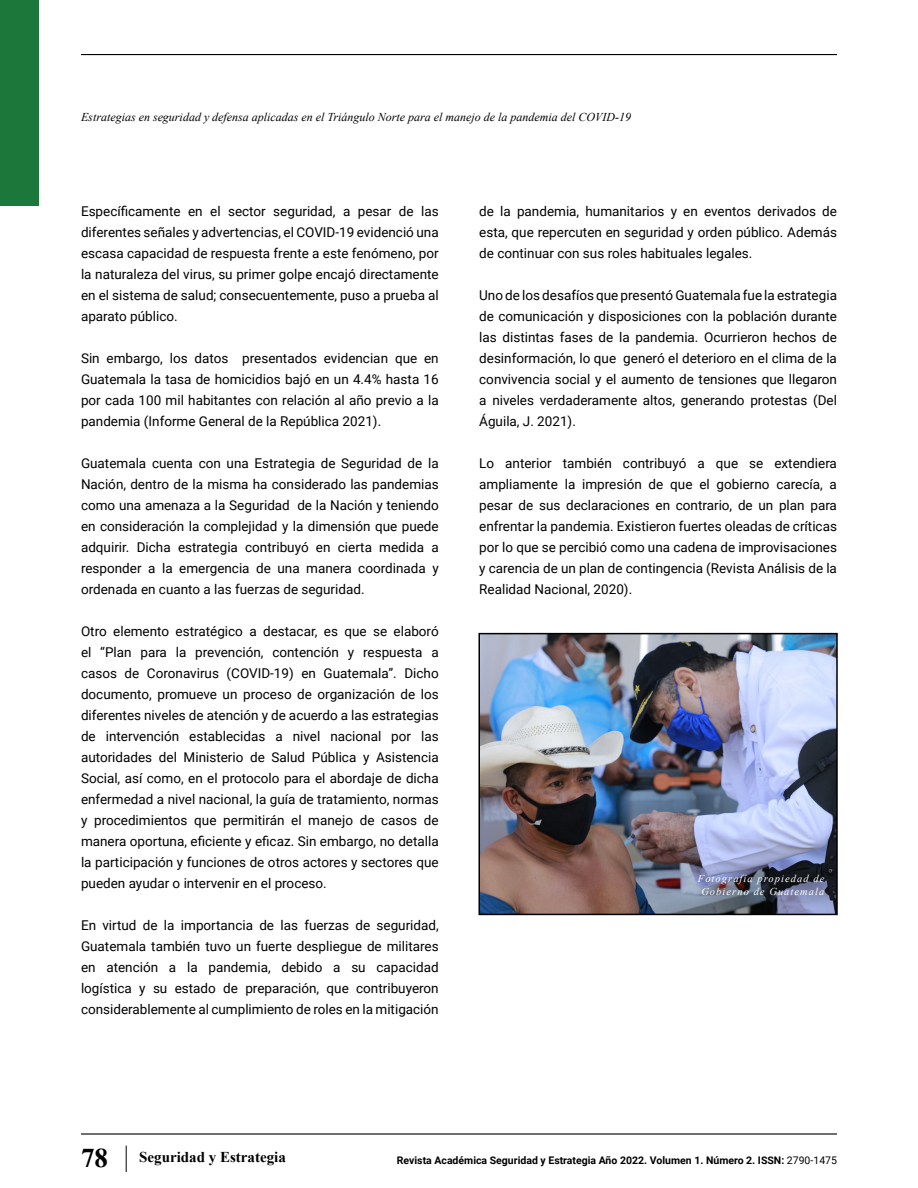
<style>
.page{position:relative;width:918px;height:1188px;background:#fff}
.page>*{position:absolute;margin:0;border:0;box-sizing:border-box;transform-origin:0 0}
.t1{font:700 15px "Times New Roman";color:#000}
.t2{font:13.5px/21px "Roboto";color:#000;text-align:justify}
.t3{font:italic 12px "Times New Roman";color:#000}
.t4{font:700 10.5px "Roboto";color:#000}
.t5{font:italic 10.5px "Times New Roman";letter-spacing:.1em;color:#fff}
.s1{font-size:27px}
.s2{font-weight:400}
</style>
<div class="page">
<svg style="left:126px;top:1146px;width:1px;height:26px"></svg>
<hr style="left:81px;top:1133px;width:756px;height:2px;background:#000">
<hr style="left:81px;top:54px;width:756px;height:1px;background:#000">
<div style="left:0;top:0;width:39px;height:206px;background:#1b783a"></div>
<img style="left:481px;top:636px;width:354px;height:276px">
<div style="left:478px;top:633px;width:360px;height:282px;border:2px solid #000"></div>
<p class="t3" style="left:81px;top:108px;width:552px">Estrategias en seguridad y defensa aplicadas en el Triángulo Norte para el manejo de la pandemia del COVID-19</p>
<p class="t2" style="left:81px;top:200px;width:359px">Específicamente en el sector seguridad, a pesar de las diferentes señales y advertencias, el COVID-19 evidenció una escasa capacidad de respuesta frente a este fenómeno, por la naturaleza del virus, su primer golpe encajó directamente en el sistema de salud; consecuentemente, puso a prueba al aparato público.</p>
<p class="t2" style="left:81px;top:347px;width:359px">Sin embargo, los datos presentados evidencian que en Guatemala la tasa de homicidios bajó en un 4.4% hasta 16 por cada 100 mil habitantes con relación al año previo a la pandemia (Informe General de la República 2021).</p>
<p class="t2" style="left:81px;top:452px;width:359px">Guatemala cuenta con una Estrategia de Seguridad de la Nación, dentro de la misma ha considerado las pandemias como una amenaza a la Seguridad de la Nación y teniendo en consideración la complejidad y la dimensión que puede adquirir. Dicha estrategia contribuyó en cierta medida a responder a la emergencia de una manera coordinada y ordenada en cuanto a las fuerzas de seguridad.</p>
<p class="t2" style="left:81px;top:620px;width:359px">Otro elemento estratégico a destacar, es que se elaboró el “Plan para la prevención, contención y respuesta a casos de Coronavirus (COVID-19) en Guatemala”. Dicho documento, promueve un proceso de organización de los diferentes niveles de atención y de acuerdo a las estrategias de intervención establecidas a nivel nacional por las autoridades del Ministerio de Salud Pública y Asistencia Social, así como, en el protocolo para el abordaje de dicha enfermedad a nivel nacional, la guía de tratamiento, normas y procedimientos que permitirán el manejo de casos de manera oportuna, eficiente y eficaz. Sin embargo, no detalla la participación y funciones de otros actores y sectores que pueden ayudar o intervenir en el proceso.</p>
<p class="t2" style="left:81px;top:914px;width:359px">En virtud de la importancia de las fuerzas de seguridad, Guatemala también tuvo un fuerte despliegue de militares en atención a la pandemia, debido a su capacidad logística y su estado de preparación, que contribuyeron considerablemente al cumplimiento de roles en la mitigación</p>
<p class="t2" style="left:479px;top:200px;width:359px">de la pandemia, humanitarios y en eventos derivados de esta, que repercuten en seguridad y orden público. Además de continuar con sus roles habituales legales.</p>
<p class="t2" style="left:479px;top:284px;width:359px">Uno de los desafíos que presentó Guatemala fue la estrategia de comunicación y disposiciones con la población durante las distintas fases de la pandemia. Ocurrieron hechos de desinformación, lo que generó el deterioro en el clima de la convivencia social y el aumento de tensiones que llegaron a niveles verdaderamente altos, generando protestas (Del Águila, J. 2021).</p>
<p class="t2" style="left:479px;top:452px;width:359px">Lo anterior también contribuyó a que se extendiera ampliamente la impresión de que el gobierno carecía, a pesar de sus declaraciones en contrario, de un plan para enfrentar la pandemia. Existieron fuertes oleadas de críticas por lo que se percibió como una cadena de improvisaciones y carencia de un plan de contingencia (Revista Análisis de la Realidad Nacional, 2020).</p>
<p class="t5" style="left:698px;top:872px;width:128px">Fotografía propiedad de</p>
<p class="t5" style="left:701px;top:884px;width:125px">Gobierno de Guatemala</p>
<p class="t1" style="left:81px;top:1146px;width:206px"><span class="s1">78</span> Seguridad y Estrategia</p>
<p class="t4" style="left:397px;top:1152px;width:442px">Revista Académica Seguridad y Estrategia Año 2022. Volumen 1. Número 2. ISSN: <span class="s2">2790-1475</span></p>
</div>
